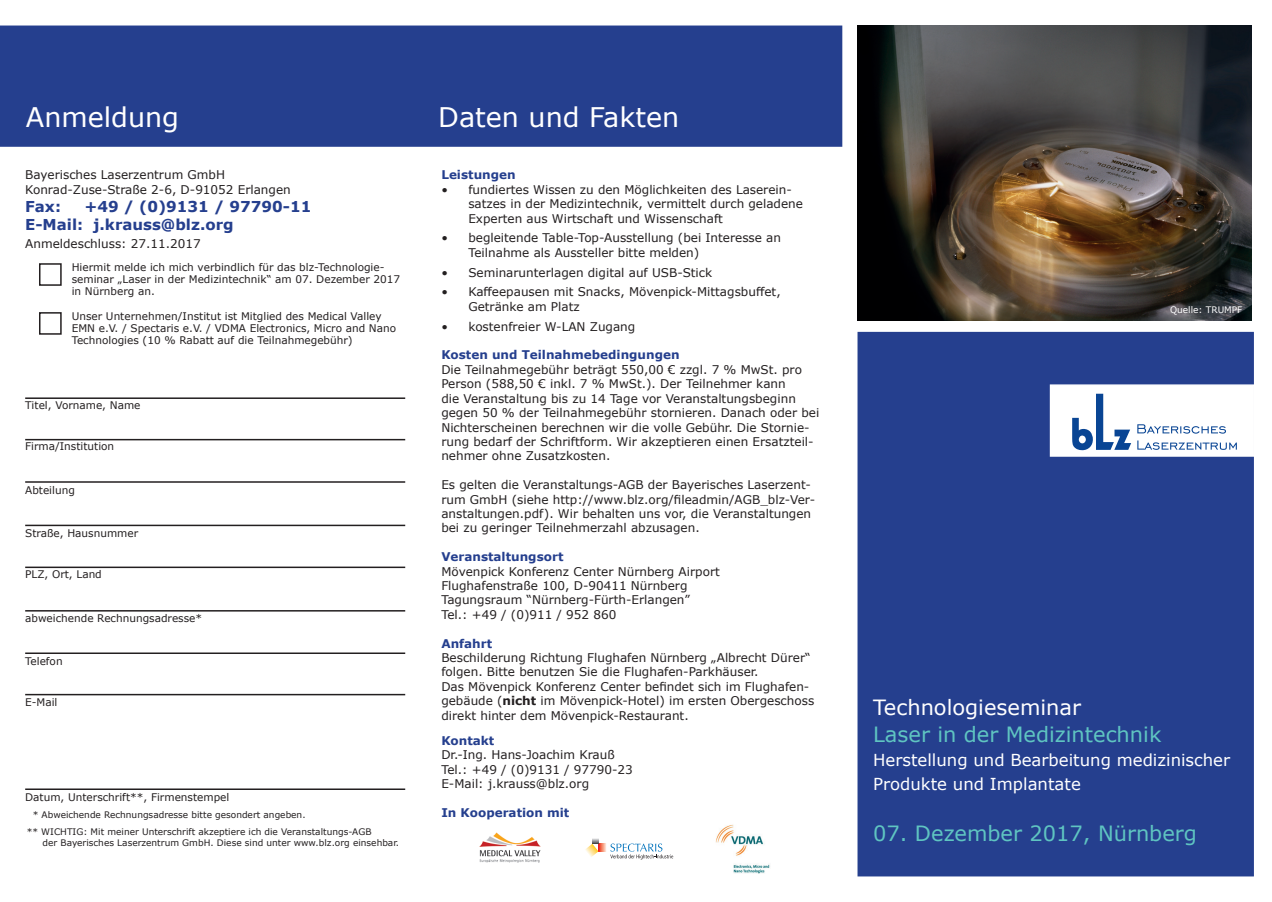
<style>
.page{position:relative;width:1272px;height:902px;background:#fff}
.page>*{position:absolute;margin:0;border:0;box-sizing:border-box;transform-origin:0 0}
.t1{font:27px "Verdana";color:#fff}
.t2{font:21px "Verdana";color:#5fc5c1}
.t3{font:21px "Verdana";color:#fff}
.t4{font:16.5px/24px "Verdana";color:#fff}
.t5{font:700 15px/18px "Verdana";color:#253f8e}
.t6{font:12px/14.4px "Verdana";color:#231f20}
.t7{font:700 12px "Verdana";color:#253f8e}
.t8{font:10.5px/12.3px "Verdana";color:#231f20}
.t9{font:9px/16.8px "Verdana";color:#231f20}
.t10{font:9px "Verdana";color:#fff}
.s1{font-weight:700}
</style>
<div class="page">
<div style="left:857px;top:332px;width:396px;height:544px;background:#253f8e;border:2px solid #253f8e"></div>
<div style="left:1049px;top:384px;width:205px;height:72px;background:#fff;border:2px solid #fff"></div>
<div style="left:1px;top:26px;width:840px;height:120px;background:#253f8e"></div>
<div style="left:0;top:26px;width:842px;height:121px;border:2px solid #253f8e"></div>
<div style="left:39px;top:263px;width:23px;height:23px;border:2px solid #231f20"></div>
<div style="left:39px;top:312px;width:23px;height:22px;border:2px solid #231f20"></div>
<hr style="left:25px;top:788px;width:380px;height:1px;background:#231f20">
<hr style="left:25px;top:397px;width:380px;height:2px;background:#231f20">
<hr style="left:25px;top:439px;width:380px;height:1px;background:#231f20">
<hr style="left:25px;top:481px;width:380px;height:1px;background:#231f20">
<hr style="left:25px;top:524px;width:380px;height:2px;background:#231f20">
<hr style="left:25px;top:566px;width:380px;height:2px;background:#231f20">
<hr style="left:25px;top:610px;width:380px;height:1px;background:#231f20">
<hr style="left:25px;top:652px;width:380px;height:2px;background:#231f20">
<svg style="left:1072px;top:393px;width:59px;height:57px"></svg>
<svg style="left:1137px;top:424px;width:99px;height:26px"></svg>
<hr style="left:25px;top:693px;width:380px;height:2px;background:#231f20">
<img style="left:857px;top:26px;width:393px;height:294px">
<img style="left:479px;top:832px;width:62px;height:31px">
<svg style="left:585px;top:838px;width:88px;height:21px"></svg>
<img style="left:715px;top:824px;width:55px;height:49px">
<h1 class="t1" style="left:26px;top:98px;width:155px">Anmeldung</h1>
<h1 class="t1" style="left:438px;top:98px;width:243px">Daten und Fakten</h1>
<p class="t6" style="left:25px;top:168px;width:267px">Bayerisches Laserzentrum GmbH<br>Konrad-Zuse-Straße 2-6, D-91052 Erlangen</p>
<p class="t5" style="left:25px;top:197px;width:37px">Fax:</p>
<p class="t5" style="left:25px;top:197px;width:288px;text-indent:59px">+49 / (0)9131 / 97790-11<br>E-Mail: j.krauss@blz.org</p>
<p class="t6" style="left:25px;top:236px;width:177px">Anmeldeschluss: 27.11.2017</p>
<p class="t8" style="left:72px;top:260px;width:330px">Hiermit melde ich mich verbindlich für das blz-Technologie&shy;seminar „Laser in der Medizintechnik“ am 07. Dezember 2017 in Nürnberg an.</p>
<p class="t8" style="left:72px;top:310px;width:326px">Unser Unternehmen/Institut ist Mitglied des Medical Valley<br>EMN e.V. / Spectaris e.V. / VDMA Electronics, Micro and Nano<br>Technologies (10 % Rabatt auf die Teilnahmegebühr)</p>
<p class="t8" style="left:25px;top:399px;width:117px">Titel, Vorname, Name</p>
<p class="t8" style="left:25px;top:440px;width:91px">Firma/Institution</p>
<p class="t8" style="left:25px;top:483px;width:51px">Abteilung</p>
<p class="t8" style="left:25px;top:526px;width:114px">Straße, Hausnummer</p>
<p class="t8" style="left:25px;top:568px;width:78px">PLZ, Ort, Land</p>
<p class="t8" style="left:25px;top:611px;width:178px">abweichende Rechnungsadresse*</p>
<p class="t8" style="left:25px;top:654px;width:39px">Telefon</p>
<p class="t8" style="left:25px;top:696px;width:34px">E-Mail</p>
<p class="t8" style="left:25px;top:791px;width:206px">Datum, Unterschrift**, Firmenstempel</p>
<p class="t9" style="left:27px;top:806px;width:346px;text-indent:6px">* Abweichende Rechnungsadresse bitte gesondert angeben.<br>** WICHTIG: Mit meiner Unterschrift akzeptiere ich die Veranstaltungs-AGB</p>
<p class="t9" style="left:43px;top:833px;width:358px">der Bayerisches Laserzentrum GmbH. Diese sind unter www.blz.org einsehbar.</p>
<p class="t7" style="left:441px;top:166px;width:76px">Leistungen</p>
<p class="t6" style="left:468px;top:182px;width:336px;text-indent:-27px">• fundiertes Wissen zu den Möglichkeiten des Laserein&shy;satzes in der Medizintechnik, vermittelt durch geladene<br>Experten aus Wirtschaft und Wissenschaft</p>
<p class="t6" style="left:468px;top:231px;width:314px;text-indent:-27px">• begleitende Table-Top-Ausstellung (bei Interesse an<br>Teilnahme als Aussteller bitte melden)</p>
<p class="t6" style="left:441px;top:265px;width:272px">• Seminarunterlagen digital auf USB-Stick</p>
<p class="t6" style="left:468px;top:285px;width:314px;text-indent:-27px">• Kaffeepausen mit Snacks, Mövenpick-Mittagsbuffet,<br>Getränke am Platz</p>
<p class="t6" style="left:441px;top:319px;width:195px">• kostenfreier W-LAN Zugang</p>
<p class="t7" style="left:441px;top:346px;width:240px">Kosten und Teilnahmebedingungen</p>
<p class="t6" style="left:441px;top:362px;width:379px">Die Teilnahmegebühr beträgt 550,00 € zzgl. 7 % MwSt. pro Person (588,50 € inkl. 7 % MwSt.). Der Teilnehmer kann<br>die Veranstaltung bis zu 14 Tage vor Veranstaltungsbeginn gegen 50 % der Teilnahmegebühr stornieren. Danach oder bei Nichterscheinen berechnen wir die volle Gebühr. Die Stornie&shy;rung bedarf der Schriftform. Wir akzeptieren einen Ersatzteil&shy;nehmer ohne Zusatzkosten.</p>
<p class="t6" style="left:441px;top:477px;width:375px">Es gelten die Veranstaltungs-AGB der Bayerisches Laserzent&shy;rum GmbH (siehe http://www.blz.org/fileadmin/AGB_blz-Ver&shy;anstaltungen.pdf). Wir behalten uns vor, die Veranstaltungen bei zu geringer Teilnehmerzahl abzusagen.</p>
<p class="t7" style="left:441px;top:548px;width:124px">Veranstaltungsort</p>
<p class="t6" style="left:441px;top:564px;width:280px">Mövenpick Konferenz Center Nürnberg Airport Flughafenstraße 100, D-90411 Nürnberg Tagungsraum “Nürnberg-Fürth-Erlangen”<br>Tel.: +49 / (0)911 / 952 860</p>
<p class="t7" style="left:441px;top:634px;width:52px">Anfahrt</p>
<p class="t6" style="left:441px;top:650px;width:374px">Beschilderung Richtung Flughafen Nürnberg „Albrecht Dürer“ folgen. Bitte benutzen Sie die Flughafen-Parkhäuser.<br>Das Mövenpick Konferenz Center befindet sich im Flughafen&shy;gebäude (<span class="s1">nicht</span> im Mövenpick-Hotel) im ersten Obergeschoss direkt hinter dem Mövenpick-Restaurant.</p>
<p class="t7" style="left:441px;top:732px;width:55px">Kontakt</p>
<p class="t6" style="left:441px;top:747px;width:193px">Dr.-Ing. Hans-Joachim Krauß<br>Tel.: +49 / (0)9131 / 97790-23<br>E-Mail: j.krauss@blz.org</p>
<p class="t7" style="left:441px;top:804px;width:130px">In Kooperation mit</p>
<p class="t10" style="left:1170px;top:304px;width:74px">Quelle: TRUMPF</p>
<h2 class="t3" style="left:873px;top:693px;width:209px">Technologieseminar</h2>
<h2 class="t2" style="left:873px;top:720px;width:290px">Laser in der Medizintechnik</h2>
<h3 class="t4" style="left:873px;top:748px;width:358px">Herstellung und Bearbeitung medizinischer<br>Produkte und Implantate</h3>
<h2 class="t2" style="left:873px;top:819px;width:325px">07. Dezember 2017, Nürnberg</h2>
</div>
